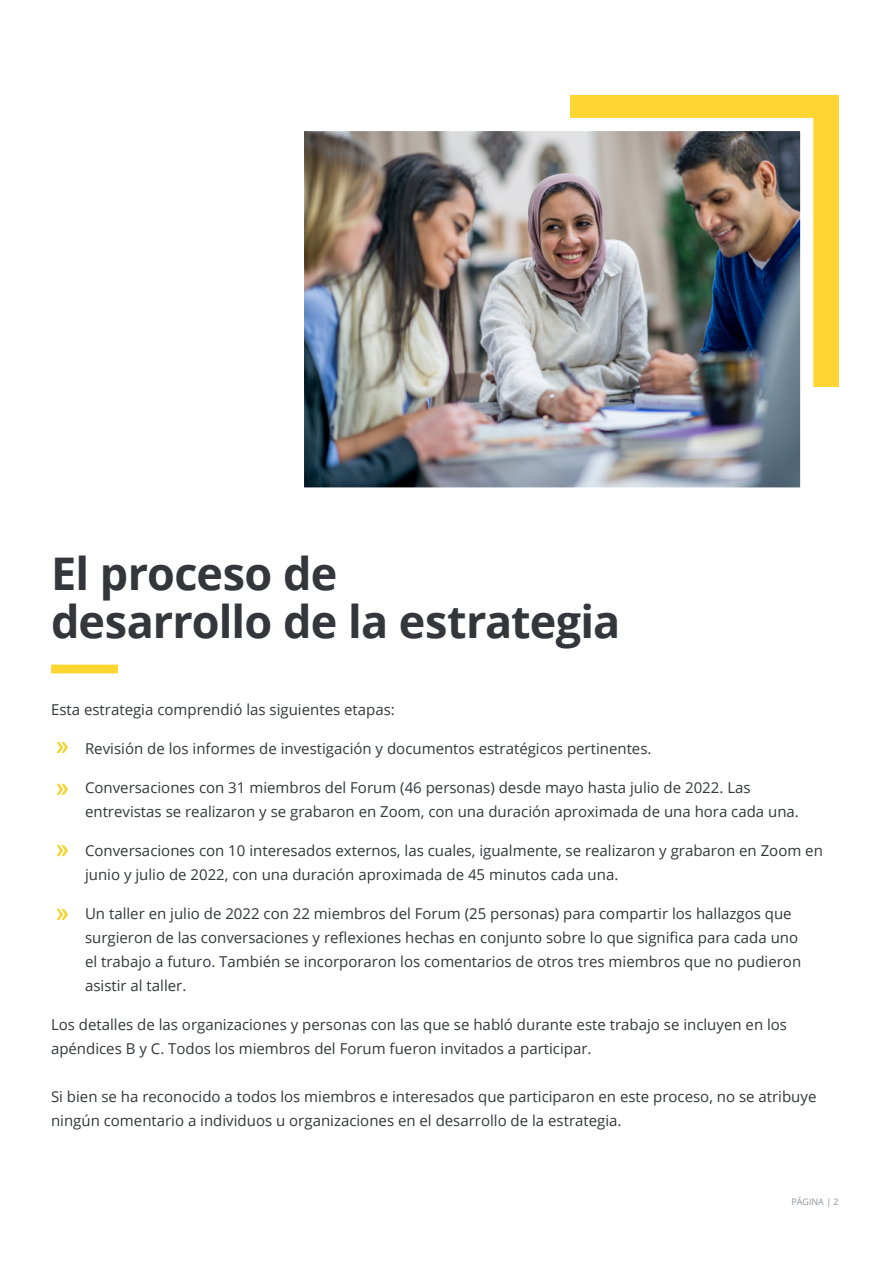
<style>
.page{position:relative;width:893px;height:1263px;background:#fff}
.page>*{position:absolute;margin:0;border:0;box-sizing:border-box;transform-origin:0 0}
.t1{font:700 45px/47.8px "Open Sans";letter-spacing:-.02em;color:#34363b}
.t2{font:15px/24px "Open Sans";color:#34363b}
.t3{font:9px "Open Sans";color:#8f949b}
</style>
<div class="page">
<svg style="left:57px;top:742px;width:11px;height:11px"></svg>
<svg style="left:57px;top:784px;width:11px;height:11px"></svg>
<svg style="left:57px;top:845px;width:11px;height:11px"></svg>
<svg style="left:57px;top:909px;width:11px;height:11px"></svg>
<div style="left:570px;top:96px;width:269px;height:291px;background:#ffd532"></div>
<div style="left:51px;top:665px;width:67px;height:8px;background:#ffd532"></div>
<img style="left:305px;top:132px;width:494px;height:355px">
<div style="left:291px;top:118px;width:522px;height:383px;border:13px solid #fff"></div>
<h1 class="t1" style="left:51px;top:549px;width:571px">El proceso de<br>desarrollo de la estrategia</h1>
<p class="t2" style="left:51px;top:697px;width:345px">Esta estrategia comprendió las siguientes etapas:</p>
<p class="t2" style="left:85px;top:736px;width:568px">Revisión de los informes de investigación y documentos estratégicos pertinentes.</p>
<p class="t2" style="left:85px;top:775px;width:715px">Conversaciones con 31 miembros del Forum (46 personas) desde mayo hasta julio de 2022. Las entrevistas se realizaron y se grabaron en Zoom, con una duración aproximada de una hora cada una.</p>
<p class="t2" style="left:85px;top:838px;width:739px">Conversaciones con 10 interesados externos, las cuales, igualmente, se realizaron y grabaron en Zoom en junio y julio de 2022, con una duración aproximada de 45 minutos cada una.</p>
<p class="t2" style="left:85px;top:901px;width:718px">Un taller en julio de 2022 con 22 miembros del Forum (25 personas) para compartir los hallazgos que surgieron de las conversaciones y reflexiones hechas en conjunto sobre lo que significa para cada uno el trabajo a futuro. También se incorporaron los comentarios de otros tres miembros que no pudieron asistir al taller.</p>
<p class="t2" style="left:51px;top:1012px;width:738px">Los detalles de las organizaciones y personas con las que se habló durante este trabajo se incluyen en los apéndices B y C. Todos los miembros del Forum fueron invitados a participar.</p>
<p class="t2" style="left:51px;top:1084px;width:767px">Si bien se ha reconocido a todos los miembros e interesados que participaron en este proceso, no se atribuye ningún comentario a individuos u organizaciones en el desarrollo de la estrategia.</p>
<p class="t3" style="left:791px;top:1195px;width:49px">PÁGINA | 2</p>
</div>
